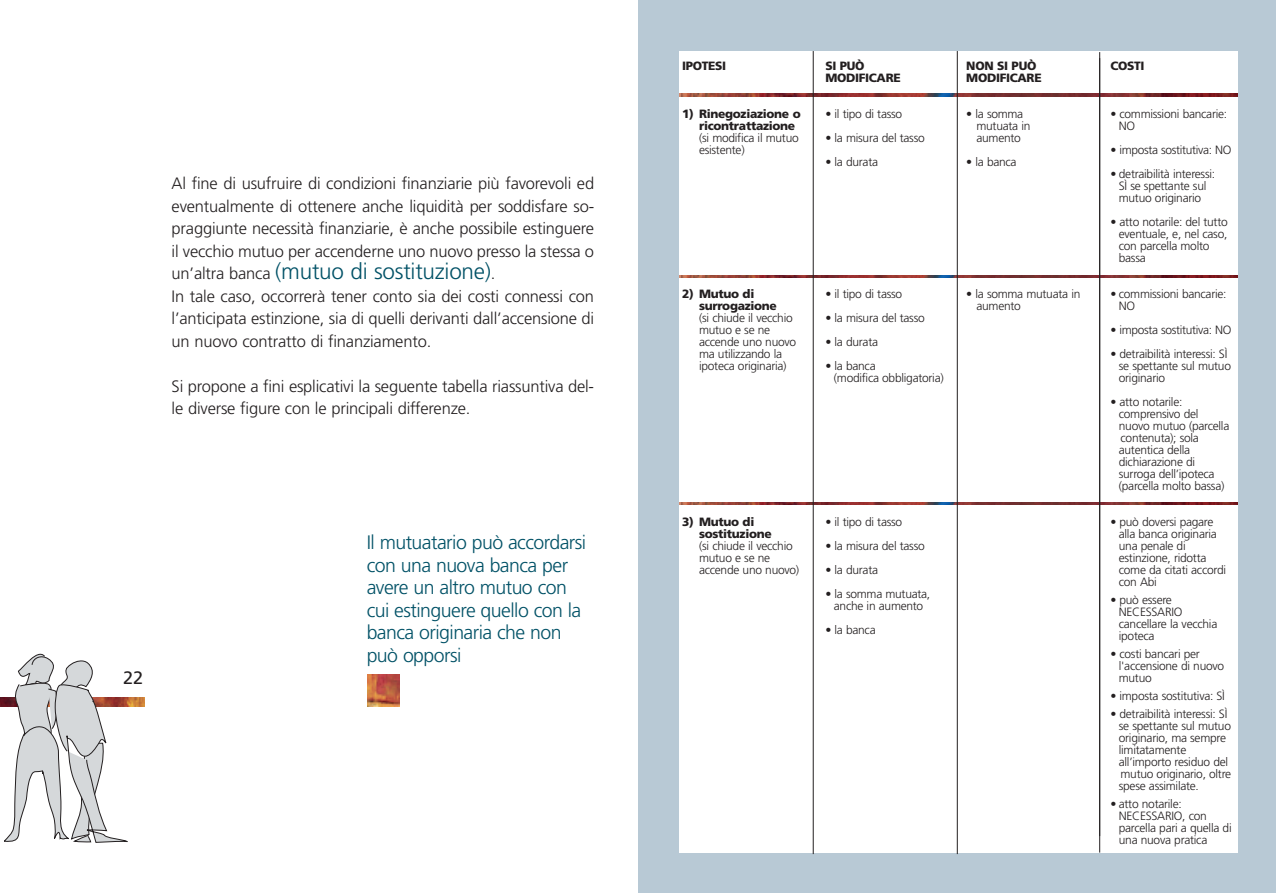
<style>
.page{position:relative;width:1276px;height:893px;background:#fff}
.page>*{position:absolute;margin:0;border:0;box-sizing:border-box;transform-origin:0 0}
.t1{font:300 22.5px "Frutiger";letter-spacing:-.01em;color:#005166}
.t2{font:300 19.5px/22.5px "Frutiger";letter-spacing:-.03em;color:#005166}
.t3{font:18px "Frutiger";color:#231f20}
.t4{font:300 16.5px/22.5px "Frutiger";letter-spacing:-.01em;color:#231f20;text-align:justify}
.t5{font:300 12px/12px "Frutiger";letter-spacing:-.02em;color:#231f20}
.t6{font:900 12px/12px "Frutiger";letter-spacing:-.025em;color:#231f20}
.s1{font-size:16.5px;color:#231f20}
</style>
<div class="page">
<div style="left:638px;top:0;width:638px;height:893px;background:#b8c9d5"></div>
<div style="left:679px;top:52px;width:558px;height:801px;background:#fff"></div>
<img style="left:0;top:698px;width:145px;height:8px">
<svg style="left:4px;top:653px;width:124px;height:190px"></svg>
<img style="left:368px;top:674px;width:32px;height:32px">
<img style="left:679px;top:275px;width:558px;height:3px">
<img style="left:679px;top:502px;width:558px;height:3px">
<img style="left:679px;top:94px;width:558px;height:2px">
<hr style="left:813px;top:51px;width:1px;height:803px;background:#231f20">
<hr style="left:957px;top:51px;width:1px;height:803px;background:#231f20">
<hr style="left:1099px;top:52px;width:1px;height:801px;background:#231f20">
<p class="t4" style="left:172px;top:173px;width:424px">Al fine di usufruire di condizioni finanziarie più favorevoli ed eventualmente di ottenere anche liquidità per soddisfare so&shy;praggiunte necessità finanziarie, è anche possibile estinguere il vecchio mutuo per accenderne uno nuovo presso la stessa o</p>
<h1 class="t1" style="left:172px;top:262px;width:325px"><span class="s1">un’altra banca</span> (mutuo di sostituzione)<span class="s1">.</span></h1>
<h3 class="t4" style="left:172px;top:286px;width:424px">In tale caso, occorrerà tener conto sia dei costi connessi con l’anticipata estinzione, sia di quelli derivanti dall’accensione di un nuovo contratto di finanziamento.</h3>
<h3 class="t4" style="left:172px;top:376px;width:424px">Si propone a fini esplicativi la seguente tabella riassuntiva del&shy;le diverse figure con le principali differenze.</h3>
<h3 class="t3" style="left:123px;top:670px;width:22px">22</h3>
<h2 class="t2" style="left:367px;top:532px;width:221px">Il mutuatario può accordarsi con una nuova banca per avere un altro mutuo con cui estinguere quello con la banca originaria che non può opporsi</h2>
<p class="t6" style="left:682px;top:61px;width:46px">IPOTESI</p>
<p class="t6" style="left:699px;top:109px;width:103px;text-indent:-17px">1) Rinegoziazione o ricontrattazione</p>
<p class="t5" style="left:699px;top:133px;width:101px">(si modifica il mutuo esistente)</p>
<p class="t6" style="left:825px;top:61px;width:77px">SI PUÒ<br>MODIFICARE</p>
<p class="t5" style="left:825px;top:109px;width:78px">• il tipo di tasso</p>
<p class="t5" style="left:825px;top:133px;width:101px">• la misura del tasso</p>
<p class="t5" style="left:825px;top:157px;width:54px">• la durata</p>
<p class="t6" style="left:966px;top:61px;width:77px">NON SI PUÒ<br>MODIFICARE</p>
<p class="t5" style="left:976px;top:109px;width:55px;text-indent:-10px">• la somma mutuata in aumento</p>
<p class="t5" style="left:966px;top:157px;width:52px">• la banca</p>
<p class="t6" style="left:699px;top:289px;width:79px;text-indent:-17px">2) Mutuo di surrogazione</p>
<p class="t5" style="left:699px;top:313px;width:99px">(si chiude il vecchio mutuo e se ne accende uno nuovo ma utilizzando la ipoteca originaria)</p>
<p class="t5" style="left:825px;top:289px;width:78px">• il tipo di tasso</p>
<p class="t5" style="left:825px;top:313px;width:101px">• la misura del tasso</p>
<p class="t5" style="left:825px;top:337px;width:54px">• la durata</p>
<p class="t5" style="left:834px;top:361px;width:111px;text-indent:-9px">• la banca<br>(modifica obbligatoria)</p>
<p class="t5" style="left:976px;top:289px;width:105px;text-indent:-10px">• la somma mutuata in aumento</p>
<p class="t6" style="left:699px;top:517px;width:74px;text-indent:-17px">3) Mutuo di sostituzione</p>
<p class="t5" style="left:699px;top:541px;width:102px">(si chiude il vecchio mutuo e se ne accende uno nuovo)</p>
<p class="t5" style="left:825px;top:517px;width:78px">• il tipo di tasso</p>
<p class="t5" style="left:825px;top:541px;width:101px">• la misura del tasso</p>
<p class="t5" style="left:825px;top:565px;width:54px">• la durata</p>
<p class="t5" style="left:825px;top:589px;width:106px;text-align:center">• la somma mutuata, anche in aumento</p>
<p class="t5" style="left:825px;top:625px;width:52px">• la banca</p>
<p class="t6" style="left:1110px;top:61px;width:36px">COSTI</p>
<p class="t5" style="left:1118px;top:109px;width:110px;text-indent:-9px">• commissioni bancarie:<br>NO</p>
<p class="t5" style="left:1110px;top:145px;width:123px">• imposta sostitutiva: NO</p>
<p class="t5" style="left:1110px;top:169px;width:106px;text-align:center">• detraibilità interessi:<br>SÌ se spettante sul mutuo originario</p>
<p class="t5" style="left:1118px;top:217px;width:110px;text-indent:-9px">• atto notarile: del tutto eventuale, e, nel caso, con parcella molto bassa</p>
<p class="t5" style="left:1118px;top:289px;width:109px;text-indent:-9px">• commissioni bancarie:<br>NO</p>
<p class="t5" style="left:1110px;top:325px;width:123px">• imposta sostitutiva: NO</p>
<p class="t5" style="left:1118px;top:349px;width:114px;text-indent:-9px">• detraibilità interessi: SÌ se spettante sul mutuo originario</p>
<p class="t5" style="left:1118px;top:397px;width:112px;text-indent:-9px">• atto notarile: comprensivo del nuovo mutuo (parcella contenuta); sola autentica della dichiarazione di surroga dell’ipoteca (parcella molto bassa)</p>
<p class="t5" style="left:1118px;top:517px;width:109px;text-indent:-9px">• può doversi pagare alla banca originaria una penale di estinzione, ridotta come da citati accordi con Abi</p>
<p class="t5" style="left:1118px;top:595px;width:100px;text-indent:-9px">• può essere<br>NECESSARIO cancellare la vecchia ipoteca</p>
<p class="t5" style="left:1118px;top:649px;width:107px;text-indent:-9px">• costi bancari per l'accensione di nuovo mutuo</p>
<p class="t5" style="left:1110px;top:691px;width:116px">• imposta sostitutiva: SÌ</p>
<p class="t5" style="left:1118px;top:709px;width:114px;text-indent:-9px">• detraibilità interessi: SÌ se spettante sul mutuo originario, ma sempre limitatamente all’importo residuo del mutuo originario, oltre spese assimilate.</p>
<p class="t5" style="left:1118px;top:799px;width:114px;text-indent:-9px">• atto notarile:<br>NECESSARIO, con parcella pari a quella di una nuova pratica</p>
</div>
